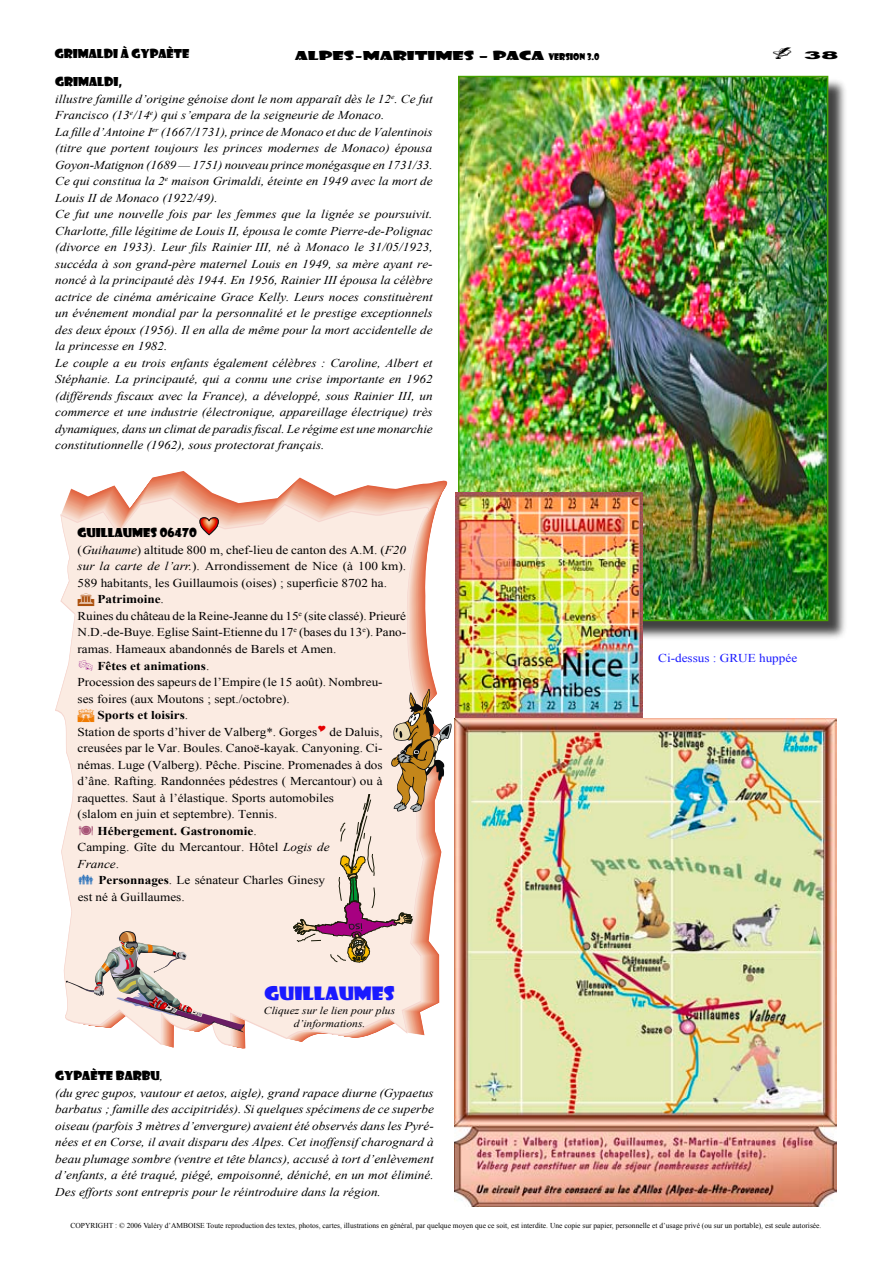
<style>
.page{position:relative;width:893px;height:1263px;background:#fff}
.page>*{position:absolute;margin:0;border:0;box-sizing:border-box;transform-origin:0 0}
.t1{font:18px "Showcard Gothic";color:#1a1aff;scale:1.2 1}
.t2{font:italic 12px/16.5px "Times New Roman";color:#000;scale:1.1 1}
.t3{font:12px "Times New Roman";color:#000;scale:1.1 1}
.t4{font:700 12px "Times New Roman";color:#000;scale:1.1 1}
.t5{font:12px "Showcard Gothic";color:#000;scale:1.1 1}
.t6{font:12px "Showcard Gothic";color:#000;scale:1.72 1}
.t7{font:12px "Times New Roman";color:#1a1aff;scale:1.1 1}
.t8{font:italic 10.5px/13.5px "Times New Roman";color:#000;text-align:center;scale:1.1 1}
.t9{font:900 10.5px "Arial";color:#000;scale:2.5 1}
.t10{font:7.5px "Times New Roman";color:#000}
.s1{font-size:9px}
.s2{font-style:italic}
.s3{font-weight:400}
.s4{font-style:normal}
.s5{font-weight:700}
.s6{font-family:"Times New Roman";font-style:italic}
</style>
<div class="page">
<svg style="left:55px;top:498px;width:381px;height:548px;background:#fae7de"></svg>
<img style="left:454px;top:719px;width:383px;height:488px">
<div style="left:459px;top:77px;width:389px;height:564px;background:#000;opacity:.75"></div>
<img style="left:461px;top:79px;width:364px;height:539px">
<div style="left:458px;top:76px;width:370px;height:545px;border:2px solid #46a000"></div>
<img style="left:455px;top:493px;width:187px;height:225px">
<svg style="left:200px;top:517px;width:19px;height:18px"></svg>
<svg style="left:65px;top:931px;width:180px;height:101px;background:#e0cfc8"></svg>
<svg style="left:78px;top:594px;width:16px;height:12px"></svg>
<svg style="left:79px;top:659px;width:14px;height:11px"></svg>
<svg style="left:78px;top:708px;width:16px;height:14px"></svg>
<svg style="left:293px;top:689px;width:159px;height:273px;background:#e6d0c3"></svg>
<svg style="left:79px;top:825px;width:14px;height:10px"></svg>
<svg style="left:79px;top:875px;width:14px;height:10px"></svg>
<p class="t5" style="left:55px;top:46px;width:124px">GRIMALDI À GYPAÈTE</p>
<p class="t6" style="left:295px;top:47px;width:178px">ALPES-MARITIMES – PACA <span class="s1">VERSION 3.0</span></p>
<p class="t5" style="left:55px;top:74px;width:62px">GRIMALDI,</p>
<p class="t2" style="left:55px;top:90px;width:345px">illustre famille d’origine génoise dont le nom apparaît dès le 12<sup>e</sup>. Ce fut Francisco (13<sup>e</sup>/14<sup>e</sup>) qui s’empara de la seigneurie de Monaco.<br>La fille d’Antoine I<sup>er</sup> (1667/1731), prince de Monaco et duc de Va- lentinois (titre que portent toujours les princes modernes de Monaco) épousa Goyon-Matignon (1689 — 1751) nouveau prince moné-gas-que en 1731/33.<br>Ce qui constitua la 2<sup>e</sup> mai-son Grimaldi, éteinte en 1949 avec la mort de Louis II de Monaco (1922/49).<br>Ce fut une nouvelle fois par les femmes que la lignée se poursuivit.<br>Charlotte, fille légitime de Louis II, épousa le comte Pierre-de-Polignac (divorce en 1933). Leur fils Rainier III, né à Monaco le 31/05/1923, succéda à son grand-père maternel Louis en 1949, sa mère ayant re&shy;noncé à la principauté dès 1944. En 1956, Rainier III épousa la célèbre actrice de cinéma américaine Grace Kelly. Leurs noces constituèrent un événement mondial par la personnalité et le prestige exceptionnels des deux époux (1956). Il en alla de même pour la mort accidentelle de la princesse en 1982.<br>Le couple a eu trois enfants également célèbres : Caroline, Albert et Sté-pha-nie. La principauté, qui a connu une crise importante en 1962 (différends fiscaux avec la France), a développé, sous Rainier III, un commerce et une industrie (électronique, appareillage électrique) très dynamiques, dans un climat de paradis fiscal. Le régime est une monarchie constitutionnelle (1962), sous protectorat français.</p>
<p class="t5" style="left:78px;top:525px;width:110px">GUILLAUMES 06470</p>
<p class="t3" style="left:78px;top:542px;width:300px">(<span class="s2">Guihaume</span>) altitude 800 m, chef-lieu de canton des A.M. (<span class="s2">F20</span></p>
<p class="t3" style="left:78px;top:558px;width:300px"><span class="s2">sur la carte de l’arr.</span>). Arrondissement de Nice (à 100 km).</p>
<p class="t3" style="left:78px;top:575px;width:283px">589 habitants, les Guil-lau-mois (oises) ; superficie 8702 ha.</p>
<p class="t4" style="left:98px;top:591px;width:62px">Patrimoine<span class="s3">.</span></p>
<p class="t3" style="left:78px;top:608px;width:300px">Ruines du château de la Reine-Jeanne du 15<sup>e</sup> (site classé). Prieuré</p>
<p class="t3" style="left:78px;top:624px;width:299px">N.D.-de-Buye. Eglise Saint-Etienne du 17<sup>e</sup> (bases du 13<sup>e</sup>). Pa-no-</p>
<p class="t3" style="left:78px;top:641px;width:237px">ra-mas. Hameaux abandonnés de Barels et Amen.</p>
<p class="t4" style="left:98px;top:657px;width:103px">Fêtes et animations<span class="s3">.</span></p>
<p class="t3" style="left:78px;top:674px;width:279px">Procession des sa-peurs de l’Empire (le 15 août). Nombreu-</p>
<p class="t3" style="left:78px;top:690px;width:194px">ses foires (aux Moutons ; sept./octobre).</p>
<p class="t4" style="left:98px;top:707px;width:84px">Sports et loisirs<span class="s3">.</span></p>
<p class="t3" style="left:78px;top:724px;width:279px">Sta-tion de sports d’hiver de Valberg*. Gorges de Daluis,</p>
<p class="t3" style="left:78px;top:740px;width:279px">creusées par le Var. Boules. Canoë-kayak. Ca-nyoning. Ci-</p>
<p class="t3" style="left:78px;top:757px;width:279px">némas. Luge (Valberg). Pêche. Piscine. Pro-menades à dos</p>
<p class="t3" style="left:78px;top:773px;width:279px">d’âne. Rafting. Randonnées pédestres ( Mercantour) ou à</p>
<p class="t3" style="left:78px;top:790px;width:235px">raquettes. Saut à l’élastique. Sports automobiles</p>
<p class="t3" style="left:78px;top:806px;width:183px">(slalom en juin et septembre). Tennis.</p>
<p class="t4" style="left:98px;top:822px;width:146px">Hébergement. Gastronomie<span class="s3">.</span></p>
<p class="t3" style="left:78px;top:839px;width:231px">Camping. Gîte du Mercantour. Hôtel <span class="s2">Logis de</span></p>
<p class="t2" style="left:78px;top:855px;width:39px">France<span class="s4">.</span></p>
<p class="t3" style="left:99px;top:872px;width:207px"><span class="s5">Personnages</span>. Le sénateur Charles Ginesy</p>
<p class="t3" style="left:78px;top:889px;width:99px">est né à Guillaumes.</p>
<h1 class="t1" style="left:265px;top:981px;width:110px">GUILLAUMES</h1>
<p class="t8" style="left:264px;top:1003px;width:121px">Cliquez sur le lien pour plus d’informations.</p>
<p class="t5" style="left:55px;top:1068px;width:100px">GYPAÈTE BARBU<span class="s6">,</span></p>
<p class="t2" style="left:55px;top:1084px;width:346px;text-align:justify">(du grec gupos, vautour et aetos, aigle), grand rapace diurne (Gypae- tus barbatus ; famille des accipitridés). Si quelques spécimens de ce superbe oiseau (parfois 3 mètres d’en-vergure) avaient été observés dans les Pyré&shy;nées et en Corse, il avait disparu des Alpes. Cet inoffensif cha-rognard à beau plumage sombre (ventre et tête blancs), accusé à tort d’enlèvement d’en-fants, a été traqué, piégé, empoisonné, déniché, en un mot éliminé.<br>Des efforts sont entrepris pour le réintroduire dans la région.</p>
<p class="t9" style="left:804px;top:48px;width:16px">38</p>
<p class="t7" style="left:658px;top:650px;width:128px">Ci-dessus : GRUE huppée</p>
<p class="t10" style="left:70px;top:1220px;width:752px">COPYRIGHT : © 2006 Valéry d’AMBOISE Toute reproduction des textes, photos, cartes, illustrations en général, par quelque moyen que ce soit, est interdite. Une copie sur papier, personnelle et d’usage privé (ou sur un portable), est seule autorisée.</p>
</div>
